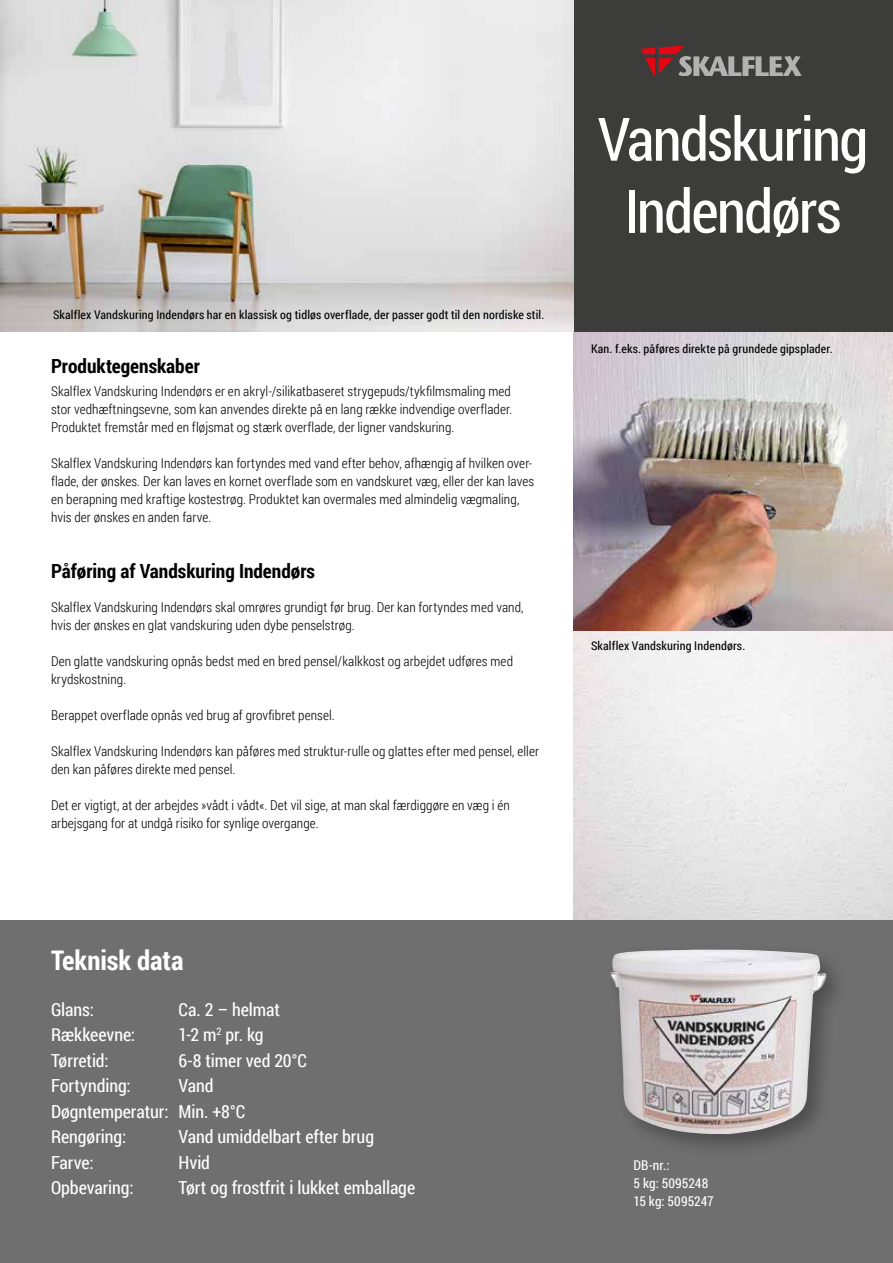
<style>
.page{position:relative;width:893px;height:1263px;background:#fff}
.page>*{position:absolute;margin:0;border:0;box-sizing:border-box;transform-origin:0 0}
.t1{font:60px/72px "Roboto Condensed";letter-spacing:-.03em;color:#fff;text-align:center}
.t2{font:700 27px "Roboto Condensed";letter-spacing:-.005em;color:#fff}
.t3{font:700 19.5px "Roboto Condensed";color:#000}
.t4{font:18px/25.5px "Roboto Condensed";letter-spacing:-.005em;color:#fff}
.t5{font:300 13.5px/18px "Roboto Condensed";letter-spacing:.005em;color:#000}
.t6{font:13.5px/18px "Roboto Condensed";color:#fff}
.t7{font:12px "Roboto Condensed";letter-spacing:.015em;color:#000}
</style>
<div class="page">
<img style="left:573px;top:332px;width:320px;height:299px">
<div style="left:0;top:921px;width:893px;height:342px;background:#706f6f"></div>
<img style="left:0;top:0;width:574px;height:332px">
<div style="left:574px;top:0;width:319px;height:332px;background:#3c3c3b"></div>
<svg style="left:641px;top:45px;width:160px;height:30px"></svg>
<div style="left:605px;top:943px;width:246px;height:216px;background:#000;opacity:.3"></div>
<img style="left:609px;top:949px;width:217px;height:186px">
<p class="t7" style="left:53px;top:306px;width:493px">Skalflex Vandskuring Indendørs har en klassisk og tidløs overflade, der passer godt til den nordiske stil.</p>
<h3 class="t3" style="left:51px;top:352px;width:150px">Produktegenskaber</h3>
<p class="t5" style="left:51px;top:382px;width:463px;text-align:justify">Skalflex Vandskuring Indendørs er en akryl-/silikatbaseret strygepuds/tykfilmsmaling med stor vedhæftningsevne, som kan anvendes direkte på en lang række indvendige overflader.<br>Produktet fremstår med en fløjsmat og stærk overflade, der ligner vandskuring.</p>
<p class="t5" style="left:51px;top:454px;width:485px">Skalflex Vandskuring Indendørs kan fortyndes med vand efter behov, afhængig af hvilken over&shy;flade, der ønskes. Der kan laves en kornet overflade som en vandskuret væg, eller der kan laves en berapning med kraftige kostestrøg. Produktet kan overmales med almindelig vægmaling, hvis der ønskes en anden farve.</p>
<h3 class="t3" style="left:51px;top:557px;width:266px">Påføring af Vandskuring Indendørs</h3>
<p class="t5" style="left:51px;top:598px;width:474px">Skalflex Vandskuring Indendørs skal omrøres grundigt før brug. Der kan fortyndes med vand, hvis der ønskes en glat vandskuring uden dybe penselstrøg.</p>
<p class="t5" style="left:51px;top:652px;width:464px">Den glatte vandskuring opnås bedst med en bred pensel/kalkkost og arbejdet udføres med krydskostning.</p>
<p class="t5" style="left:51px;top:706px;width:285px">Berappet overflade opnås ved brug af grovfibret pensel.</p>
<p class="t5" style="left:51px;top:742px;width:489px">Skalflex Vandskuring Indendørs kan påføres med struktur-rulle og glattes efter med pensel, eller den kan påføres direkte med pensel.</p>
<p class="t5" style="left:51px;top:796px;width:460px">Det er vigtigt, at der arbejdes »vådt i vådt«. Det vil sige, at man skal færdiggøre en væg i én arbejsgang for at undgå risiko for synlige overgange.</p>
<h2 class="t2" style="left:51px;top:941px;width:134px">Teknisk data</h2>
<h3 class="t4" style="left:51px;top:996px;width:44px">Glans:</h3>
<h3 class="t4" style="left:179px;top:996px;width:103px">Ca. 2 – helmat</h3>
<h3 class="t4" style="left:51px;top:1021px;width:86px">Rækkeevne:</h3>
<h3 class="t4" style="left:179px;top:1021px;width:87px">1-2 m<sup>2</sup> pr. kg</h3>
<h3 class="t4" style="left:51px;top:1047px;width:59px">Tørretid:</h3>
<h3 class="t4" style="left:179px;top:1047px;width:130px">6-8 timer ved 20°C</h3>
<h3 class="t4" style="left:51px;top:1072px;width:81px">Fortynding:</h3>
<h3 class="t4" style="left:51px;top:1072px;width:196px;text-indent:128px">Vand<br>Døgntemperatur: Min. +8°C<br>Rengøring:</h3>
<h3 class="t4" style="left:179px;top:1123px;width:197px">Vand umiddelbart efter brug</h3>
<h3 class="t4" style="left:51px;top:1149px;width:44px">Farve:</h3>
<h3 class="t4" style="left:179px;top:1149px;width:33px">Hvid</h3>
<h3 class="t4" style="left:51px;top:1174px;width:84px">Opbevaring:</h3>
<h3 class="t4" style="left:179px;top:1174px;width:238px">Tørt og frostfrit i lukket emballage</h3>
<h1 class="t1" style="left:598px;top:101px;width:272px">Vandskuring<br>Indendørs</h1>
<p class="t7" style="left:591px;top:340px;width:243px">Kan. f.eks. påføres direkte på grundede gipsplader.</p>
<p class="t7" style="left:591px;top:638px;width:156px">Skalflex Vandskuring Indendørs.</p>
<p class="t6" style="left:634px;top:1156px;width:82px">DB-nr.:<br>5 kg: 5095248<br>15 kg: 5095247</p>
</div>
